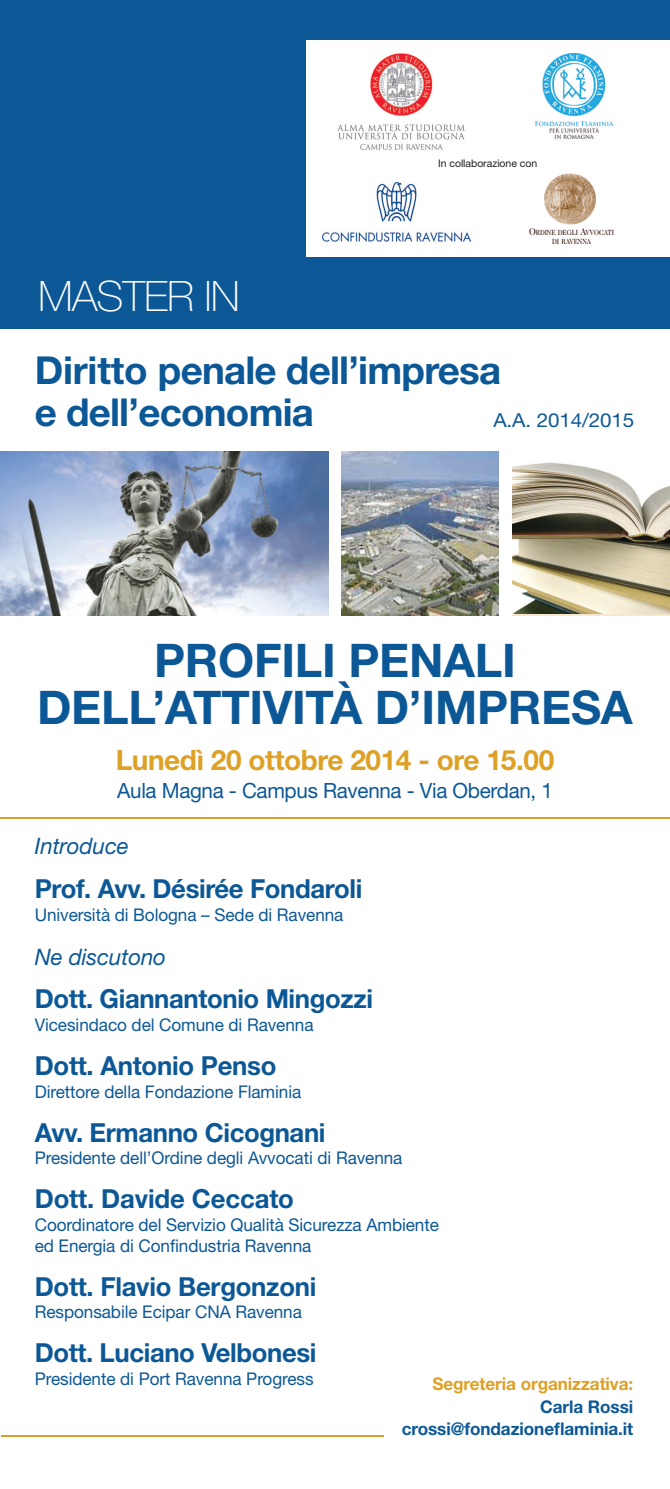
<style>
.page{position:relative;width:670px;height:1489px;background:#fff}
.page>*{position:absolute;margin:0;border:0;box-sizing:border-box;transform-origin:0 0}
.t1{font:700 46.38px/47.2px "Helvetica Neue LT Std";letter-spacing:-.005em;color:#0c5896;text-align:center}
.t2{font:100 42px "Helvetica Neue LT Std";letter-spacing:-.02em;color:#fff}
.t3{font:700 38.5px/42px "Helvetica Neue LT Std";letter-spacing:-.02em;color:#0c5896}
.t4{font:700 28px "Helvetica Neue LT Std";letter-spacing:-.015em;color:#dea025}
.t5{font:700 26.25px "Helvetica Neue LT Std";letter-spacing:-.015em;color:#0c5896}
.t6{font:italic 22.75px "Helvetica Neue LT Std";letter-spacing:-.005em;color:#0c5896}
.t7{font:21px "Helvetica Neue LT Std";letter-spacing:-.015em;color:#0c5896}
.t8{font:19.25px "Helvetica Neue LT Std";letter-spacing:-.005em;color:#0c5896;scale:1.07 1}
.t9{font:17.5px/21px "Helvetica Neue LT Std";letter-spacing:-.005em;color:#0c5896}
.t10{font:700 17.5px/22.8px "Helvetica Neue LT Std";letter-spacing:-.005em;color:#0c5896;text-align:right}
.t11{font:700 17.5px "Helvetica Neue LT Std";letter-spacing:-.005em;color:#dea025}
.t12{font:10.5px "Helvetica Neue LT Std";letter-spacing:-.005em;color:#231f20}
.t13{font:500 7.52px/9.1px "Caslon 224 Std";letter-spacing:-.015em;color:#3f1b15;text-align:center;scale:.85 1}
.s1{font-size:9.97px}
</style>
<div class="page">
<div style="left:0;top:0;width:670px;height:328px;background:#0c5896"></div>
<div style="left:306px;top:40px;width:364px;height:216px;background:#fff"></div>
<img style="left:535px;top:53px;width:79px;height:86px">
<img style="left:337px;top:53px;width:128px;height:97px">
<img style="left:322px;top:183px;width:149px;height:59px">
<img style="left:341px;top:451px;width:158px;height:164px">
<img style="left:512px;top:462px;width:158px;height:151px">
<img style="left:0;top:451px;width:328px;height:164px">
<img style="left:544px;top:173px;width:25px;height:34px">
<hr style="left:1px;top:817px;width:669px;height:2px;background:#dea025">
<hr style="left:1px;top:1434px;width:382px;height:2px;background:#dea025">
<p class="t12" style="left:438px;top:159px;width:101px">In collaborazione con</p>
<h2 class="t2" style="left:38px;top:281px;width:203px">MASTER IN</h2>
<p class="t13" style="left:529px;top:229px;width:101px"><span class="s1">O</span>RDINE DEGLI <span class="s1">A</span>VVOCATI<br>DI RAVENNA</p>
<h3 class="t3" style="left:35px;top:352px;width:468px">Diritto penale dell’impresa e dell’economia</h3>
<p class="t8" style="left:493px;top:413px;width:133px">A.A. 2014/2015</p>
<h1 class="t1" style="left:37px;top:641px;width:597px">PROFILI PENALI<br>DELL’ATTIVITÀ D’IMPRESA</h1>
<h3 class="t4" style="left:116px;top:750px;width:440px">Lunedì 20 ottobre 2014 - ore 15.00</h3>
<p class="t7" style="left:117px;top:783px;width:437px">Aula Magna - Campus Ravenna - Via Oberdan, 1</p>
<h3 class="t6" style="left:35px;top:838px;width:96px">Introduce</h3>
<h3 class="t5" style="left:35px;top:879px;width:329px">Prof. Avv. Désirée Fondaroli</h3>
<p class="t9" style="left:35px;top:905px;width:310px">Università di Bologna – Sede di Ravenna</p>
<h3 class="t6" style="left:35px;top:948px;width:133px">Ne discutono</h3>
<h3 class="t5" style="left:35px;top:989px;width:340px">Dott. Giannantonio Mingozzi</h3>
<p class="t9" style="left:35px;top:1016px;width:280px">Vicesindaco del Comune di Ravenna</p>
<h3 class="t5" style="left:35px;top:1056px;width:243px">Dott. Antonio Penso</h3>
<p class="t9" style="left:35px;top:1082px;width:268px">Direttore della Fondazione Flaminia</p>
<h3 class="t5" style="left:35px;top:1122px;width:292px">Avv. Ermanno Cicognani</h3>
<p class="t9" style="left:35px;top:1149px;width:369px">Presidente dell’Ordine degli Avvocati di Ravenna</p>
<h3 class="t5" style="left:35px;top:1189px;width:261px">Dott. Davide Ceccato</h3>
<p class="t9" style="left:35px;top:1215px;width:406px">Coordinatore del Servizio Qualità Sicurezza Ambiente ed Energia di Confindustria Ravenna</p>
<h3 class="t5" style="left:35px;top:1276px;width:283px">Dott. Flavio Bergonzoni</h3>
<p class="t9" style="left:35px;top:1303px;width:269px">Responsabile Ecipar CNA Ravenna</p>
<h3 class="t5" style="left:35px;top:1343px;width:283px">Dott. Luciano Velbonesi</h3>
<p class="t9" style="left:35px;top:1369px;width:280px">Presidente di Port Ravenna Progress</p>
<p class="t11" style="left:432px;top:1377px;width:202px">Segreteria organizzativa:</p>
<p class="t10" style="left:402px;top:1396px;width:233px">Carla Rossi crossi@fondazioneflaminia.it</p>
</div>
